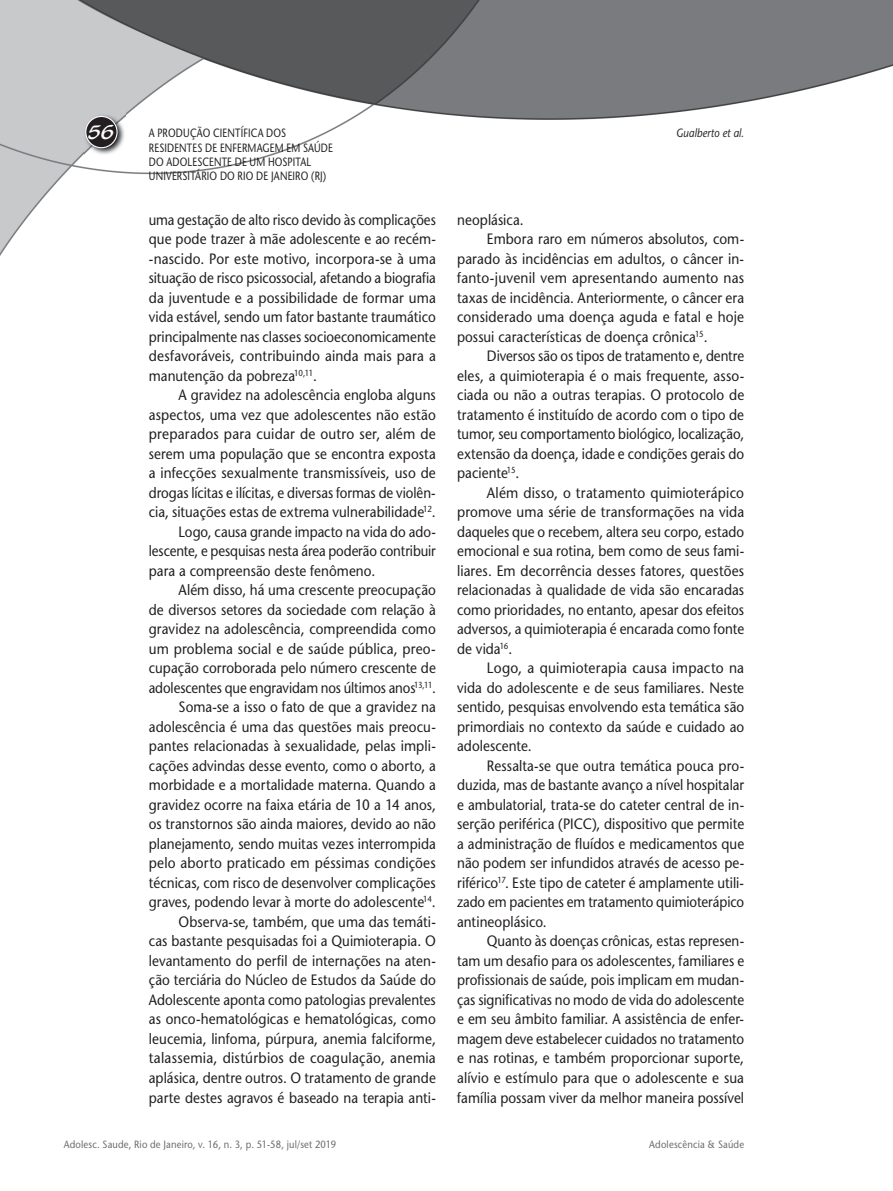
<style>
.page{position:relative;width:893px;height:1191px;background:#fff}
.page>*{position:absolute;margin:0;border:0;box-sizing:border-box;transform-origin:0 0}
.t1{font:21px "Blacklight D";color:#fff}
.t2{font:15px "Stone Sans";letter-spacing:.005em;color:#231f20;scale:.9 1}
.t3{font:15px/19.5px "Stone Sans";letter-spacing:.005em;color:#231f20;text-align:justify;scale:.89 1}
.t4{font:15px "Stone Sans";letter-spacing:.005em;color:#231f20;scale:.91 1}
.t5{font:15px "Stone Sans";letter-spacing:.005em;color:#231f20;scale:.92 1}
.t6{font:15px "Stone Sans";letter-spacing:.005em;color:#231f20;scale:.88 1}
.t7{font:12px/14.4px "Stone Sans";letter-spacing:.02em;color:#231f20;scale:.8 1}
.t8{font:italic 12px "Stone Sans";letter-spacing:.01em;color:#231f20;scale:.85 1}
.t9{font:10.5px "Stone Sans";letter-spacing:.02em;color:#6c6d70;scale:.9 1}
</style>
<div class="page">
<img style="left:0;top:0;width:893px;height:256px">
<img style="left:84px;top:114px;width:41px;height:42px">
<div style="left:86px;top:116px;width:31px;height:32px;background:#231f20;border-radius:50%"></div>
<div style="left:85px;top:116px;width:33px;height:32px;border:1px solid #fff;border-radius:50%"></div>
<h1 class="t1" style="left:88px;top:119px;width:28px">56</h1>
<p class="t7" style="left:149px;top:126px;width:173px">A PRODUÇÃO CIENTÍFICA DOS</p>
<p class="t8" style="left:676px;top:126px;width:82px">Gualberto et al.</p>
<p class="t7" style="left:149px;top:140px;width:232px">RESIDENTES DE ENFERMAGEM EM SAÚDE<br>DO ADOLESCENTE DE UM HOSPITAL<br>UNIVERSITÁRIO DO RIO DE JANEIRO (RJ)</p>
<p class="t3" style="left:149px;top:210px;width:324px">uma gestação de alto risco devido às complicações que pode trazer à mãe adolescente e ao recém--nascido. Por este motivo, incorpora-se à uma situação de risco psicossocial, afetando a biografia da juventude e a possibilidade de formar uma vida estável, sendo um fator bastante traumático principalmente nas classes socioeconomicamente desfavoráveis, contribuindo ainda mais para a manutenção da pobreza<sup>10,11</sup>.</p>
<p class="t2" style="left:179px;top:386px;width:287px">A gravidez na adolescência engloba alguns</p>
<p class="t4" style="left:149px;top:405px;width:317px">aspectos, uma vez que adolescentes não estão</p>
<p class="t5" style="left:149px;top:425px;width:313px">preparados para cuidar de outro ser, além de</p>
<p class="t2" style="left:149px;top:444px;width:320px">serem uma população que se encontra exposta</p>
<p class="t4" style="left:149px;top:464px;width:317px">a infecções sexualmente transmissíveis, uso de</p>
<p class="t3" style="left:149px;top:483px;width:324px">drogas lícitas e ilícitas, e diversas formas de violên-</p>
<p class="t2" style="left:149px;top:503px;width:320px">cia, situações estas de extrema vulnerabilidade<sup>12</sup>.</p>
<p class="t3" style="left:179px;top:522px;width:291px">Logo, causa grande impacto na vida do ado-</p>
<p class="t6" style="left:149px;top:542px;width:328px">lescente, e pesquisas nesta área poderão contribuir</p>
<p class="t2" style="left:149px;top:561px;width:253px">para a compreensão deste fenômeno.</p>
<p class="t2" style="left:179px;top:581px;width:287px">Além disso, há uma crescente preocupação</p>
<p class="t2" style="left:149px;top:600px;width:320px">de diversos setores da sociedade com relação à</p>
<p class="t2" style="left:149px;top:620px;width:320px">gravidez na adolescência, compreendida como</p>
<p class="t4" style="left:149px;top:639px;width:317px">um problema social e de saúde pública, preo-</p>
<p class="t2" style="left:149px;top:659px;width:320px">cupação corroborada pelo número crescente de</p>
<p class="t3" style="left:149px;top:678px;width:324px">adolescentes que engravidam nos últimos anos<sup>13,11</sup>.</p>
<p class="t2" style="left:179px;top:698px;width:287px">Soma-se a isso o fato de que a gravidez na</p>
<p class="t2" style="left:149px;top:717px;width:320px">adolescência é uma das questões mais preocu-</p>
<p class="t4" style="left:149px;top:737px;width:317px">pantes relacionadas à sexualidade, pelas impli-</p>
<p class="t2" style="left:149px;top:756px;width:320px">cações advindas desse evento, como o aborto, a</p>
<p class="t2" style="left:149px;top:776px;width:320px">morbidade e a mortalidade materna. Quando a</p>
<p class="t2" style="left:149px;top:795px;width:320px">gravidez ocorre na faixa etária de 10 a 14 anos,</p>
<p class="t2" style="left:149px;top:815px;width:320px">os transtornos são ainda maiores, devido ao não</p>
<p class="t2" style="left:149px;top:834px;width:320px">planejamento, sendo muitas vezes interrompida</p>
<p class="t4" style="left:149px;top:854px;width:317px">pelo aborto praticado em péssimas condições</p>
<p class="t2" style="left:149px;top:873px;width:320px">técnicas, com risco de desenvolver complicações</p>
<p class="t2" style="left:149px;top:893px;width:320px">graves, podendo levar à morte do adolescente<sup>14</sup>.</p>
<p class="t2" style="left:179px;top:912px;width:287px">Observa-se, também, que uma das temáti-</p>
<p class="t2" style="left:149px;top:932px;width:320px">cas bastante pesquisadas foi a Quimioterapia. O</p>
<p class="t2" style="left:149px;top:951px;width:320px">levantamento do perfil de internações na aten-</p>
<p class="t2" style="left:149px;top:971px;width:320px">ção terciária do Núcleo de Estudos da Saúde do</p>
<p class="t2" style="left:149px;top:990px;width:320px">Adolescente aponta como patologias prevalentes</p>
<p class="t2" style="left:149px;top:1010px;width:320px">as onco-hematológicas e hematológicas, como</p>
<p class="t2" style="left:149px;top:1029px;width:320px">leucemia, linfoma, púrpura, anemia falciforme,</p>
<p class="t5" style="left:149px;top:1049px;width:313px">talassemia, distúrbios de coagulação, anemia</p>
<p class="t2" style="left:149px;top:1068px;width:320px">aplásica, dentre outros. O tratamento de grande</p>
<p class="t2" style="left:149px;top:1088px;width:320px">parte destes agravos é baseado na terapia anti-</p>
<p class="t2" style="left:457px;top:210px;width:75px">neoplásica.</p>
<p class="t2" style="left:487px;top:230px;width:287px">Embora raro em números absolutos, com-</p>
<p class="t4" style="left:457px;top:249px;width:317px">parado às incidências em adultos, o câncer in-</p>
<p class="t5" style="left:457px;top:269px;width:313px">fanto-juvenil vem apresentando aumento nas</p>
<p class="t2" style="left:457px;top:288px;width:320px">taxas de incidência. Anteriormente, o câncer era</p>
<p class="t4" style="left:457px;top:308px;width:317px">considerado uma doença aguda e fatal e hoje</p>
<p class="t2" style="left:457px;top:327px;width:280px">possui características de doença crônica<sup>15</sup>.</p>
<p class="t3" style="left:487px;top:346px;width:291px">Diversos são os tipos de tratamento e, dentre</p>
<p class="t4" style="left:457px;top:366px;width:317px">eles, a quimioterapia é o mais frequente, asso-</p>
<p class="t2" style="left:457px;top:386px;width:320px">ciada ou não a outras terapias. O protocolo de</p>
<p class="t2" style="left:457px;top:405px;width:320px">tratamento é instituído de acordo com o tipo de</p>
<p class="t3" style="left:457px;top:424px;width:324px">tumor, seu comportamento biológico, localização,</p>
<p class="t2" style="left:457px;top:444px;width:320px">extensão da doença, idade e condições gerais do</p>
<p class="t2" style="left:457px;top:464px;width:71px">paciente<sup>15</sup>.</p>
<p class="t4" style="left:487px;top:483px;width:284px">Além disso, o tratamento quimioterápico</p>
<p class="t4" style="left:457px;top:503px;width:317px">promove uma série de transformações na vida</p>
<p class="t3" style="left:457px;top:522px;width:324px">daqueles que o recebem, altera seu corpo, estado</p>
<p class="t2" style="left:457px;top:542px;width:320px">emocional e sua rotina, bem como de seus fami-</p>
<p class="t4" style="left:457px;top:561px;width:317px">liares. Em decorrência desses fatores, questões</p>
<p class="t2" style="left:457px;top:581px;width:320px">relacionadas à qualidade de vida são encaradas</p>
<p class="t2" style="left:457px;top:600px;width:320px">como prioridades, no entanto, apesar dos efeitos</p>
<p class="t2" style="left:457px;top:620px;width:320px">adversos, a quimioterapia é encarada como fonte</p>
<p class="t2" style="left:457px;top:639px;width:63px">de vida<sup>16</sup>.</p>
<p class="t5" style="left:487px;top:659px;width:281px">Logo, a quimioterapia causa impacto na</p>
<p class="t2" style="left:457px;top:678px;width:320px">vida do adolescente e de seus familiares. Neste</p>
<p class="t2" style="left:457px;top:698px;width:320px">sentido, pesquisas envolvendo esta temática são</p>
<p class="t2" style="left:457px;top:717px;width:320px">primordiais no contexto da saúde e cuidado ao</p>
<p class="t2" style="left:457px;top:737px;width:84px">adolescente.</p>
<p class="t2" style="left:487px;top:756px;width:287px">Ressalta-se que outra temática pouca pro-</p>
<p class="t2" style="left:457px;top:776px;width:320px">duzida, mas de bastante avanço a nível hospitalar</p>
<p class="t2" style="left:457px;top:795px;width:320px">e ambulatorial, trata-se do cateter central de in-</p>
<p class="t2" style="left:457px;top:815px;width:320px">serção periférica (PICC), dispositivo que permite</p>
<p class="t2" style="left:457px;top:834px;width:320px">a administração de fluídos e medicamentos que</p>
<p class="t2" style="left:457px;top:854px;width:320px">não podem ser infundidos através de acesso pe-</p>
<p class="t2" style="left:457px;top:873px;width:320px">riférico<sup>17</sup>. Este tipo de cateter é amplamente utili-</p>
<p class="t3" style="left:457px;top:892px;width:324px">zado em pacientes em tratamento quimioterápico</p>
<p class="t2" style="left:457px;top:912px;width:101px">antineoplásico.</p>
<p class="t2" style="left:487px;top:932px;width:287px">Quanto às doenças crônicas, estas represen-</p>
<p class="t2" style="left:457px;top:951px;width:320px">tam um desafio para os adolescentes, familiares e</p>
<p class="t2" style="left:457px;top:971px;width:320px">profissionais de saúde, pois implicam em mudan-</p>
<p class="t3" style="left:457px;top:990px;width:324px">ças significativas no modo de vida do adolescente</p>
<p class="t2" style="left:457px;top:1010px;width:320px">e em seu âmbito familiar. A assistência de enfer-</p>
<p class="t3" style="left:457px;top:1029px;width:324px">magem deve estabelecer cuidados no tratamento</p>
<p class="t2" style="left:457px;top:1049px;width:320px">e nas rotinas, e também proporcionar suporte,</p>
<p class="t4" style="left:457px;top:1068px;width:317px">alívio e estímulo para que o adolescente e sua</p>
<p class="t2" style="left:457px;top:1088px;width:320px">família possam viver da melhor maneira possível</p>
<p class="t9" style="left:64px;top:1138px;width:304px">Adolesc. Saude, Rio de Janeiro, v. 16, n. 3, p. 51-58, jul/set 2019</p>
<p class="t9" style="left:649px;top:1138px;width:107px">Adolescência &amp; Saúde</p>
</div>
